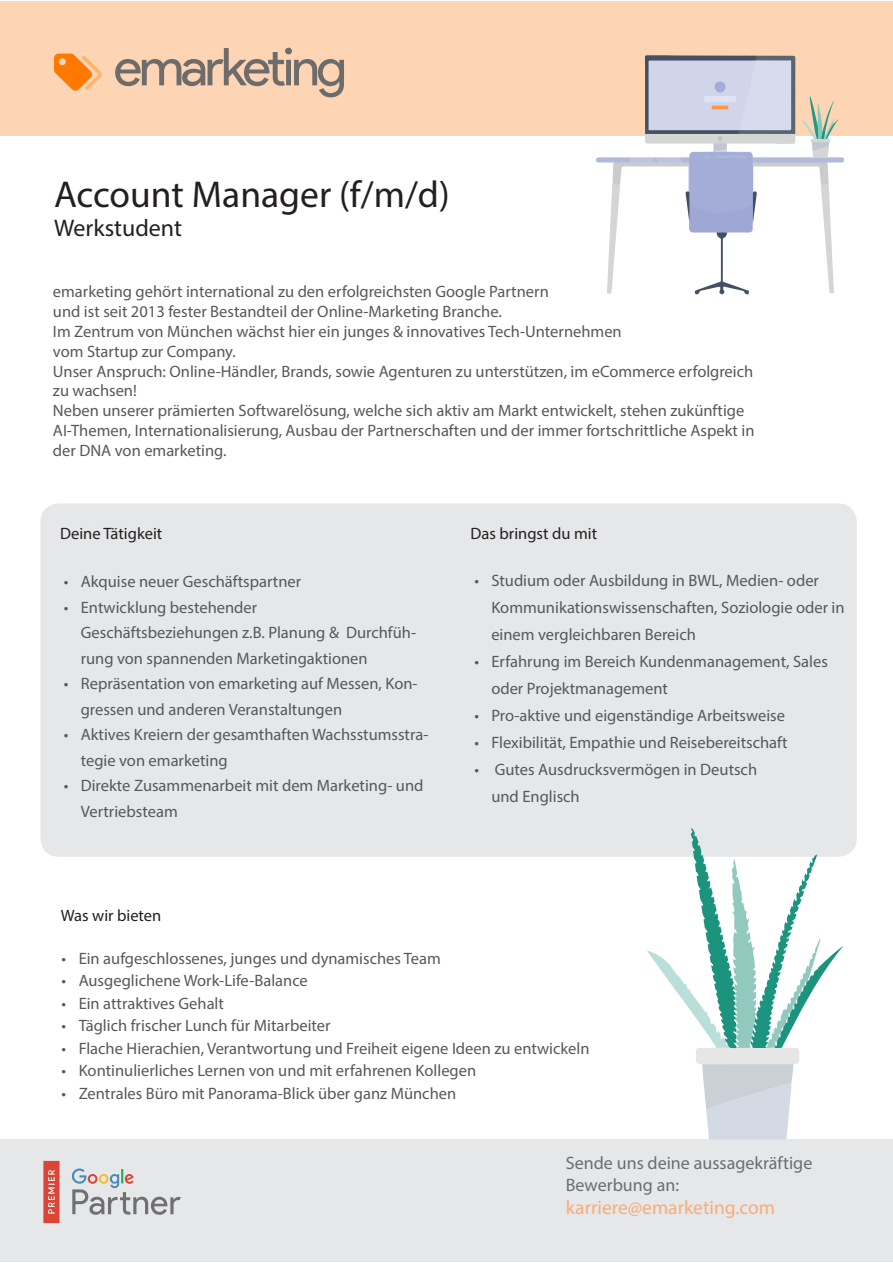
<style>
.page{position:relative;width:893px;height:1263px;background:#fff}
.page>*{position:absolute;margin:0;border:0;box-sizing:border-box;transform-origin:0 0}
.t1{font:37.5px "Myriad Pro";color:#231f20}
.t2{font:24px "Myriad Pro";color:#231f20}
.t3{font:19.5px "Myriad Pro";color:#f9ac76}
.t4{font:18px/21.6px "Myriad Pro";color:#6c6d70}
.t5{font:16.5px/19.8px "Myriad Pro";color:#57585a}
.t6{font:16.5px "Myriad Pro";color:#231f20}
</style>
<div class="page">
<div style="left:0;top:1140px;width:893px;height:122px;background:#e6e7e9"></div>
<div style="left:41px;top:504px;width:815px;height:352px;background:#e6e7e9;border-radius:18px"></div>
<div style="left:40px;top:503px;width:817px;height:354px;border:2px solid #e6e7e9;border-radius:18px"></div>
<div style="left:0;top:1px;width:893px;height:134px;background:#fdd4b4"></div>
<svg style="left:115px;top:48px;width:229px;height:49px"></svg>
<svg style="left:54px;top:54px;width:48px;height:37px"></svg>
<svg style="left:647px;top:828px;width:196px;height:312px"></svg>
<svg style="left:71px;top:1168px;width:110px;height:47px"></svg>
<svg style="left:43px;top:1161px;width:17px;height:62px"></svg>
<svg style="left:596px;top:55px;width:248px;height:240px"></svg>
<p class="t1" style="left:54px;top:171px;width:397px">Account Manager (f/m/d)</p>
<p class="t2" style="left:54px;top:213px;width:130px">Werkstudent</p>
<p class="t5" style="left:53px;top:282px;width:497px">emarketing gehört international zu den erfolgreichsten Google Partnern und ist seit 2013 fester Bestandteil der Online-Marketing Branche.</p>
<p class="t5" style="left:53px;top:321px;width:703px">Im Zentrum von München wächst hier ein junges &amp; innovatives Tech-Unternehmen<br>vom Startup zur Company.<br>Unser Anspruch: Online-Händler, Brands, sowie Agenturen zu unterstützen, im eCommerce erfolgreich zu wachsen!<br>Neben unserer prämierten Softwarelösung, welche sich aktiv am Markt entwickelt, stehen zukünftige AI-Themen, Internationalisierung, Ausbau der Partnerschaften und der immer fortschrittliche Aspekt in der DNA von emarketing.</p>
<p class="t6" style="left:60px;top:523px;width:104px">Deine Tätigkeit</p>
<p class="t5" style="left:64px;top:571px;width:239px">• Akquise neuer Geschäftspartner</p>
<p class="t5" style="left:81px;top:594px;width:337px;line-height:25.5px;text-indent:-17px">• Entwicklung bestehender<br>Geschäftsbeziehungen z.B. Planung &amp; Durchfüh&shy;rung von spannenden Marketingaktionen</p>
<p class="t5" style="left:81px;top:671px;width:338px;line-height:25.5px;text-indent:-17px">• Repräsentation von emarketing auf Messen, Kon&shy;gressen und anderen Veranstaltungen</p>
<p class="t5" style="left:81px;top:722px;width:349px;line-height:25.5px;text-indent:-17px">• Aktives Kreiern der gesamthaften Wachsstumsstra&shy;tegie von emarketing</p>
<p class="t5" style="left:81px;top:773px;width:344px;line-height:25.5px;text-indent:-17px">• Direkte Zusammenarbeit mit dem Marketing- und<br>Vertriebsteam</p>
<p class="t6" style="left:471px;top:523px;width:128px">Das bringst du mit</p>
<p class="t5" style="left:491px;top:566px;width:355px;line-height:27px;text-indent:-17px">• Studium oder Ausbildung in BWL, Medien- oder<br>Kommunikationswissenschaften, Soziologie oder in einem vergleichbaren Bereich</p>
<p class="t5" style="left:491px;top:647px;width:338px;line-height:27px;text-indent:-17px">• Erfahrung im Bereich Kundenmanagement, Sales oder Projektmanagement</p>
<p class="t5" style="left:474px;top:705px;width:312px">• Pro-aktive und eigenständige Arbeitsweise</p>
<p class="t5" style="left:474px;top:732px;width:315px">• Flexibilität, Empathie und Reisebereitschaft</p>
<p class="t5" style="left:491px;top:755px;width:267px;line-height:27px;text-indent:-17px">• Gutes Ausdrucksvermögen in Deutsch und Englisch</p>
<p class="t6" style="left:61px;top:905px;width:102px">Was wir bieten</p>
<p class="t5" style="left:62px;top:948px;width:381px">• Ein aufgeschlossenes, junges und dynamisches Team</p>
<p class="t5" style="left:62px;top:970px;width:248px">• Ausgeglichene Work-Life-Balance</p>
<p class="t5" style="left:62px;top:993px;width:164px">• Ein attraktives Gehalt</p>
<p class="t5" style="left:62px;top:1015px;width:270px">• Täglich frischer Lunch für Mitarbeiter</p>
<p class="t5" style="left:62px;top:1038px;width:529px">• Flache Hierachien, Verantwortung und Freiheit eigene Ideen zu entwickeln</p>
<p class="t5" style="left:62px;top:1060px;width:416px">• Kontinulierliches Lernen von und mit erfahrenen Kollegen</p>
<p class="t5" style="left:62px;top:1083px;width:396px">• Zentrales Büro mit Panorama-Blick über ganz München</p>
<p class="t4" style="left:566px;top:1152px;width:248px">Sende uns deine aussagekräftige<br>Bewerbung an:</p>
<p class="t3" style="left:566px;top:1195px;width:211px">karriere@emarketing.com</p>
</div>
